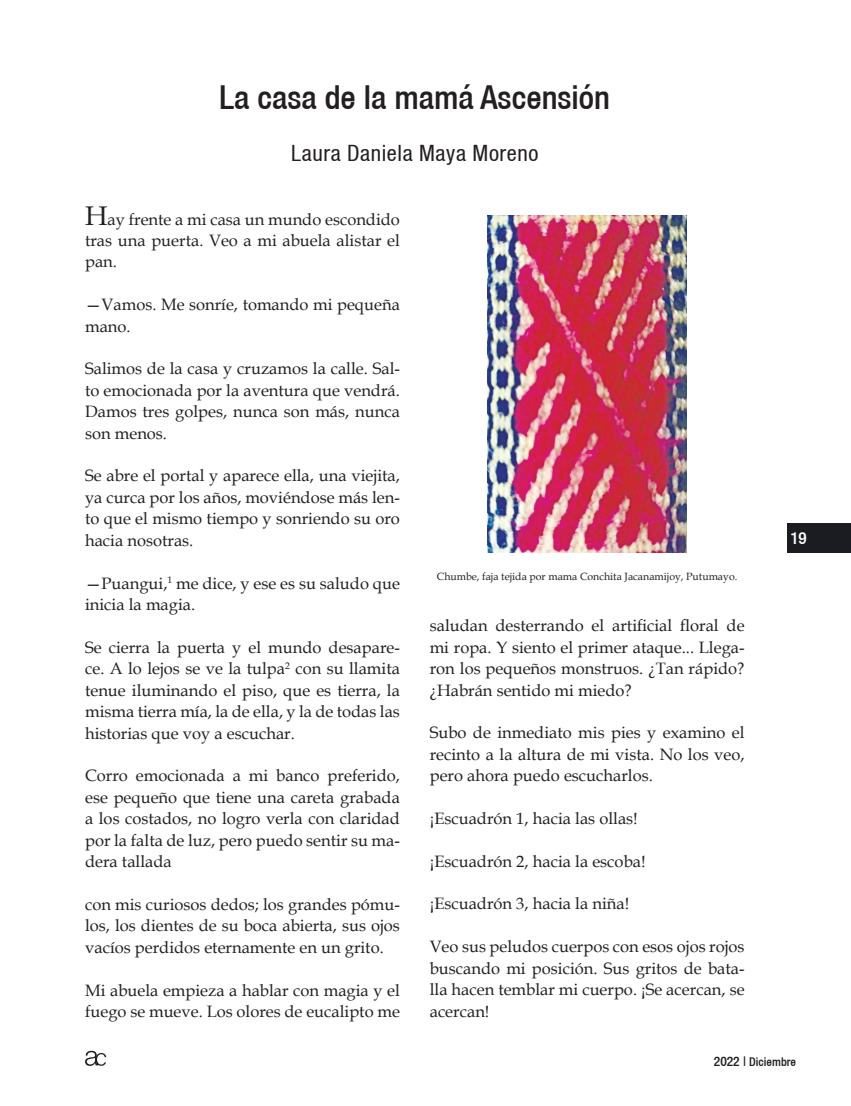
<style>
.page{position:relative;width:851px;height:1106px;background:#fff}
.page>*{position:absolute;margin:0;border:0;box-sizing:border-box;transform-origin:0 0}
.t1{font:500 condensed 33px "Helvetica 67";color:#231f20}
.t2{font:condensed 22.5px "Helvetica 57";letter-spacing:.025em;color:#231f20}
.t3{font:500 condensed 16.95px "Helvetica 67";color:#fff}
.t4{font:16.5px/21.5px "Book Antiqua";color:#231f20;text-align:justify}
.t5{font:500 condensed 12px "Helvetica 67";color:#231f20}
.t6{font:10.5px "Book Antiqua";color:#231f20}
.s1{font-size:27px}
.s2{font-size:13.5px}
</style>
<div class="page">
<div style="left:787px;top:523px;width:63px;height:29px;background:#1a1c21"></div>
<svg style="left:85px;top:1050px;width:21px;height:15px"></svg>
<img style="left:487px;top:216px;width:199px;height:336px">
<h1 class="t1" style="left:219px;top:77px;width:392px">La casa de la mamá Ascensión</h1>
<h2 class="t2" style="left:291px;top:140px;width:248px">Laura Daniela Maya Moreno</h2>
<p class="t4" style="left:85px;top:208px;width:316px"><span class="s1">H</span>ay frente a mi casa un mundo escondido tras una puerta. Veo a mi abuela alistar el pan.</p>
<p class="t4" style="left:85px;top:293px;width:316px">—Vamos. Me sonríe, tomando mi pequeña mano.</p>
<p class="t4" style="left:85px;top:357px;width:316px">Salimos de la casa y cruzamos la calle. Sal&shy;to emocionada por la aventura que vendrá.<br>Damos tres golpes, nunca son más, nunca son menos.</p>
<p class="t4" style="left:85px;top:465px;width:316px">Se abre el portal y aparece ella, una viejita, ya curca por los años, moviéndose más len&shy;to que el mismo tiempo y sonriendo su oro hacia nosotras.</p>
<p class="t4" style="left:85px;top:572px;width:316px">—Puangui,<sup>1</sup> me dice, y ese es su saludo que inicia la magia.</p>
<p class="t4" style="left:85px;top:636px;width:316px">Se cierra la puerta y el mundo desapare&shy;ce. A lo lejos se ve la tulpa<sup>2</sup> con su llamita tenue iluminando el piso, que es tierra, la misma tierra mía, la de ella, y la de todas las historias que voy a escuchar.</p>
<p class="t4" style="left:85px;top:764px;width:316px">Corro emocionada a mi banco preferido, ese pequeño que tiene una careta grabada a los costados, no logro verla con claridad por la falta de luz, pero puedo sentir su ma&shy;dera tallada</p>
<p class="t4" style="left:85px;top:893px;width:316px">con mis curiosos dedos; los grandes pómu&shy;los, los dientes de su boca abierta, sus ojos vacíos perdidos eternamente en un grito.</p>
<p class="t4" style="left:85px;top:978px;width:316px">Mi abuela empieza a hablar con magia y el fuego se mueve. Los olores de eucalipto me</p>
<p class="t6" style="left:437px;top:569px;width:302px">Chumbe, faja tejida por mama Conchita Jacanamijoy, Putumayo.</p>
<p class="t4" style="left:429px;top:614px;width:316px">saludan desterrando el artificial floral de mi ropa. Y siento el primer ataque... Llega&shy;ron los pequeños monstruos. ¿Tan rápido? ¿Habrán sentido mi miedo?</p>
<p class="t4" style="left:429px;top:721px;width:316px">Subo de inmediato mis pies y examino el recinto a la altura de mi vista. No los veo, pero ahora puedo escucharlos.</p>
<p class="t4" style="left:429px;top:807px;width:209px">¡Escuadrón 1, hacia las ollas!</p>
<p class="t4" style="left:429px;top:850px;width:217px">¡Escuadrón 2, hacia la escoba!</p>
<p class="t4" style="left:429px;top:892px;width:201px">¡Escuadrón 3, hacia la niña!</p>
<p class="t4" style="left:429px;top:935px;width:316px">Veo sus peludos cuerpos con esos ojos rojos buscando mi posición. Sus gritos de bata&shy;lla hacen temblar mi cuerpo. ¡Se acercan, se acercan!</p>
<p class="t3" style="left:790px;top:528px;width:18px">19</p>
<p class="t5" style="left:713px;top:1054px;width:84px"><span class="s2">2022 |</span> Diciembre</p>
</div>
